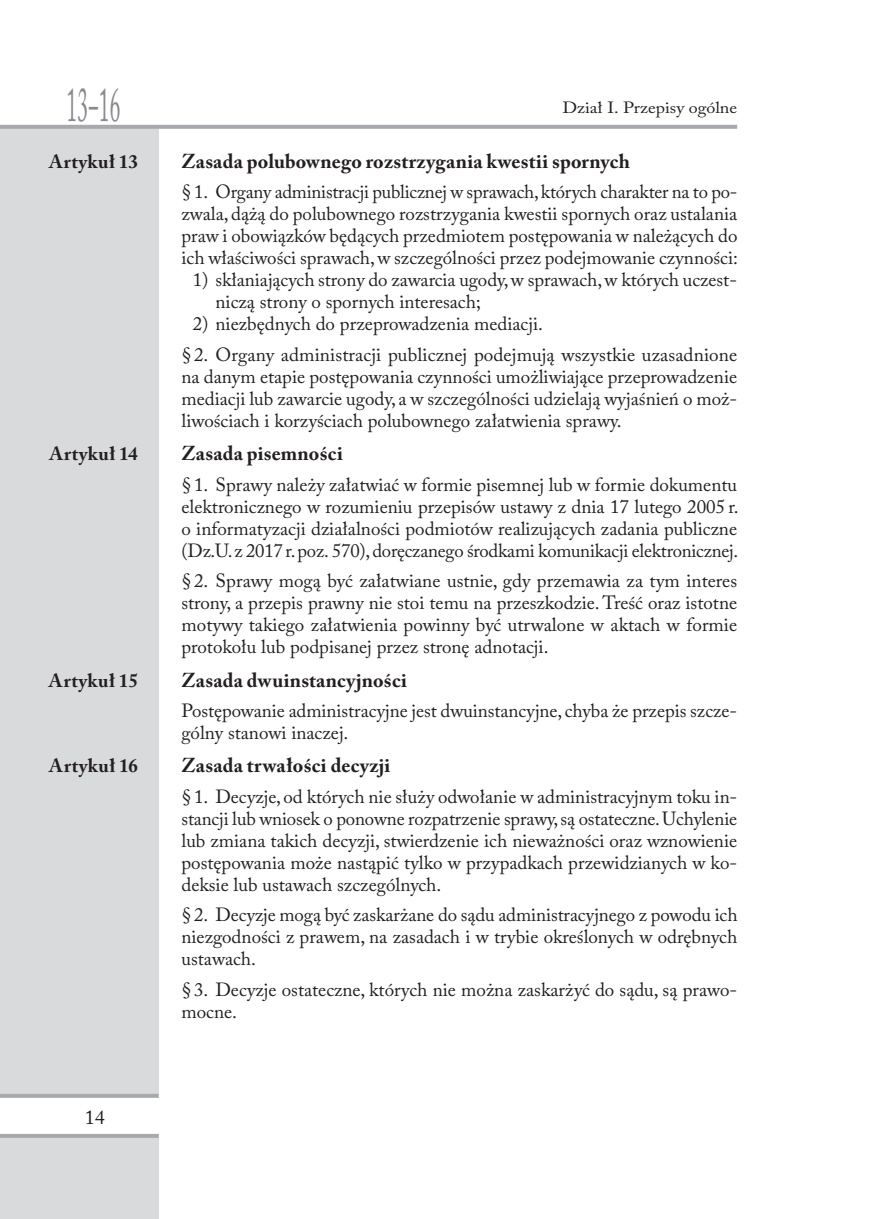
<style>
.page{position:relative;width:879px;height:1219px;background:#fff}
.page>*{position:absolute;margin:0;border:0;box-sizing:border-box;transform-origin:0 0}
.t1{font:48px "Adobe Caslon Pro";color:#87898c;scale:.45 1}
.aaa_tytul_art_POL{font:700 20px "Adobe Caslon Pro";letter-spacing:.015em;color:#231f20}
.t2{font:20px "Adobe Caslon Pro";color:#231f20}
.Body_text_POL{font:19px/22px "Adobe Caslon Pro";color:#231f20;text-align:justify}
.aaa_podpunkt_1__POL{font:19px/22px "Adobe Caslon Pro";color:#231f20}
.aaa_tytul_art_POL-2{font:700 19px "Adobe Caslon Pro";letter-spacing:.035em;color:#231f20}
.t3{font:16.2px "Adobe Caslon Pro";color:#231f20;scale:1.11 1}
</style>
<div class="page">
<div style="left:0;top:127px;width:159px;height:967px;background:#d9dadc"></div>
<hr style="left:0;top:1094px;width:159px;height:4px;background:#a8a9ad">
<div style="left:0;top:1134px;width:159px;height:85px;background:#d9dadc"></div>
<hr style="left:0;top:1134px;width:159px;height:4px;background:#a8a9ad">
<svg style="left:0;top:125px;width:737px;height:4px;background:#acacb0"></svg>
<h1 class="t1" style="left:67px;top:76px;width:122px">13‒16</h1>
<p class="aaa_tytul_art_POL-2" style="left:49px;top:150px;width:91px">Artykuł 13</p>
<p class="aaa_tytul_art_POL" style="left:181px;top:149px;width:450px">Zasada polubownego rozstrzygania kwestii spornych</p>
<p class="Body_text_POL" style="left:181px;top:181px;width:558px">§ 1. Organy administracji publicznej w sprawach, których charakter na to po&shy;zwala, dążą do polubownego rozstrzygania kwestii spornych oraz ustalania praw i obowiązków będących przedmiotem postępowania w należących do ich właściwości sprawach, w szczególności przez podejmowanie czynności:</p>
<p class="aaa_podpunkt_1__POL" style="left:215px;top:269px;width:523px;text-indent:-23px">1) skłaniających strony do zawarcia ugody, w sprawach, w których uczest&shy;niczą strony o spornych interesach;</p>
<p class="aaa_podpunkt_1__POL" style="left:193px;top:313px;width:352px">2) niezbędnych do przeprowadzenia mediacji.</p>
<p class="Body_text_POL" style="left:181px;top:343px;width:557px">§2. Organy administracji publicznej podejmują wszystkie uzasadnione na danym etapie postępowania czynności umożliwiające przeprowadzenie mediacji lub zawarcie ugody, a w szczególności udzielają wyjaśnień o moż&shy;liwościach i korzyściach polubownego załatwienia sprawy.</p>
<p class="aaa_tytul_art_POL-2" style="left:49px;top:442px;width:90px">Artykuł 14</p>
<p class="aaa_tytul_art_POL" style="left:181px;top:442px;width:163px">Zasada pisemności</p>
<p class="Body_text_POL" style="left:181px;top:473px;width:558px">§1. Sprawy należy załatwiać w formie pisemnej lub w formie dokumentu elektronicznego w rozumieniu przepisów ustawy z dnia 17 lutego 2005 r. o informatyzacji działalności podmiotów realizujących zadania publiczne (Dz.U. z 2017 r. poz. 570), doręczanego środkami komunikacji elektronicznej.</p>
<p class="Body_text_POL" style="left:181px;top:570px;width:557px">§2. Sprawy mogą być załatwiane ustnie, gdy przemawia za tym interes strony, a przepis prawny nie stoi temu na przeszkodzie. Treść oraz istotne motywy takiego załatwienia powinny być utrwalone w aktach w formie protokołu lub podpisanej przez stronę adnotacji.</p>
<p class="aaa_tytul_art_POL-2" style="left:49px;top:669px;width:91px">Artykuł 15</p>
<p class="aaa_tytul_art_POL" style="left:181px;top:668px;width:227px">Zasada dwuinstancyjności</p>
<p class="Body_text_POL" style="left:181px;top:699px;width:557px">Postępowanie administracyjne jest dwuinstancyjne, chyba że przepis szcze&shy;gólny stanowi inaczej.</p>
<p class="aaa_tytul_art_POL-2" style="left:49px;top:755px;width:90px">Artykuł 16</p>
<p class="aaa_tytul_art_POL" style="left:181px;top:754px;width:210px">Zasada trwałości decyzji</p>
<p class="Body_text_POL" style="left:181px;top:785px;width:557px">§1. Decyzje, od których nie służy odwołanie w administracyjnym toku in&shy;stancji lub wniosek o ponowne rozpatrzenie sprawy, są ostateczne. Uchylenie lub zmiana takich decyzji, stwierdzenie ich nieważności oraz wznowienie postępowania może nastąpić tylko w przypadkach przewidzianych w ko&shy;deksie lub ustawach szczególnych.</p>
<p class="Body_text_POL" style="left:181px;top:904px;width:557px">§2. Decyzje mogą być zaskarżane do sądu administracyjnego z powodu ich niezgodności z prawem, na zasadach i w trybie określonych w odrębnych ustawach.</p>
<p class="Body_text_POL" style="left:181px;top:978px;width:557px">§3. Decyzje ostateczne, których nie można zaskarżyć do sądu, są prawo&shy;mocne.</p>
<p class="t3" style="left:562px;top:98px;width:159px">Dział I. Przepisy ogólne</p>
<p class="t2" style="left:85px;top:1105px;width:21px">14</p>
</div>
